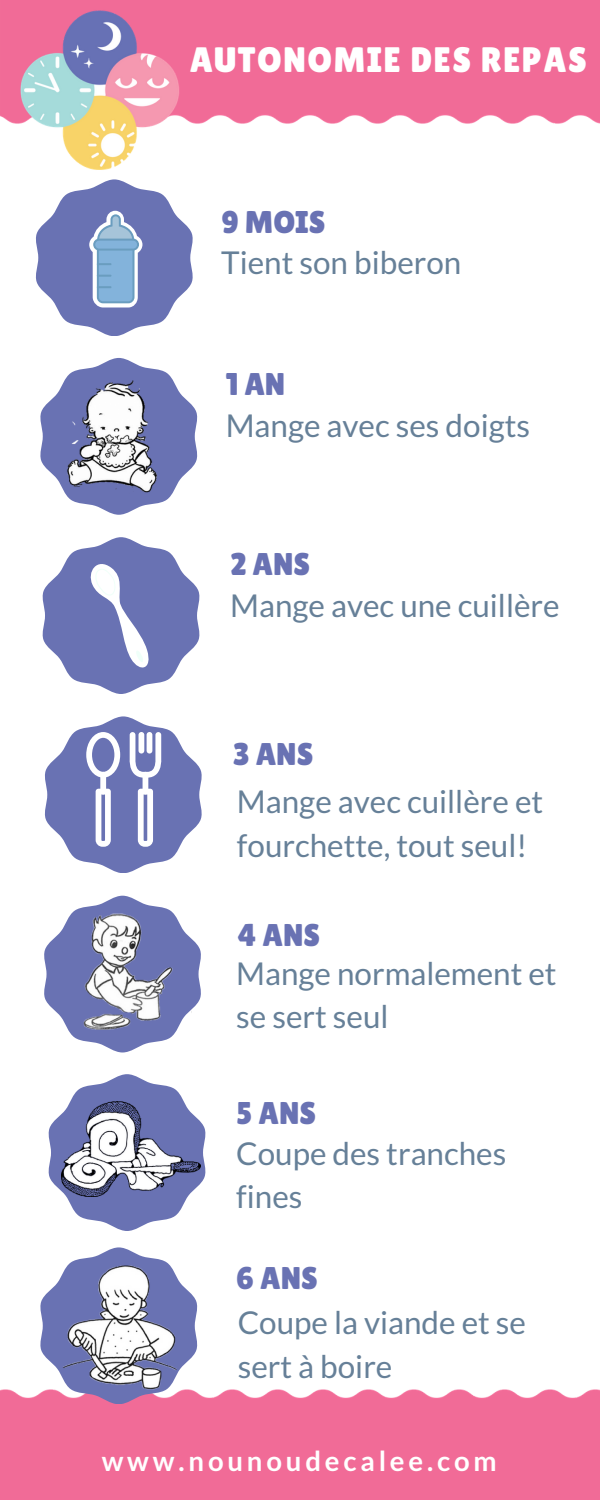
<style>
.page{position:relative;width:600px;height:1500px;background:#fff}
.page>*{position:absolute;margin:0;border:0;box-sizing:border-box;transform-origin:0 0}
.t1{font:35.4px "Lilita One";letter-spacing:.04em;color:#fff}
.t2{font:31.4px/43.5px "Lato";color:#668098}
.t3{font:31.4px "Lilita One";color:#6972b3}
.t4{font:700 27.5px "Lato";letter-spacing:.14em;color:#fff}
</style>
<div class="page">
<div style="left:0;top:0;width:600px;height:124px;background:#f16b97"></div>
<svg style="left:36px;top:179px;width:157px;height:157px"></svg>
<svg style="left:45px;top:716px;width:157px;height:157px"></svg>
<svg style="left:40px;top:358px;width:157px;height:156px"></svg>
<img style="left:57px;top:379px;width:116px;height:116px">
<svg style="left:43px;top:537px;width:156px;height:157px"></svg>
<div style="left:0;top:1389px;width:600px;height:111px;background:#f16b97"></div>
<svg style="left:40px;top:1247px;width:157px;height:157px"></svg>
<img style="left:57px;top:1261px;width:130px;height:129px">
<svg style="left:44px;top:896px;width:157px;height:156px"></svg>
<img style="left:70px;top:909px;width:121px;height:121px">
<svg style="left:49px;top:1074px;width:156px;height:157px"></svg>
<img style="left:61px;top:1102px;width:139px;height:95px">
<img style="left:11px;top:0;width:179px;height:170px">
<p class="t1" style="left:190px;top:39px;width:399px">AUTONOMIE DES REPAS</p>
<p class="t3" style="left:221px;top:204px;width:106px">9 MOIS</p>
<p class="t2" style="left:221px;top:240px;width:242px">Tient son biberon</p>
<p class="t3" style="left:226px;top:366px;width:61px">1AN</p>
<p class="t2" style="left:226px;top:403px;width:306px">Mange avec ses doigts</p>
<p class="t3" style="left:230px;top:546px;width:82px">2 ANS</p>
<p class="t2" style="left:230px;top:583px;width:331px">Mange avec une cuillère</p>
<p class="t3" style="left:233px;top:736px;width:82px">3 ANS</p>
<p class="t2" style="left:237px;top:779px;width:308px">Mange avec cuillère et fourchette, tout seul!</p>
<p class="t3" style="left:238px;top:917px;width:84px">4 ANS</p>
<p class="t2" style="left:236px;top:951px;width:322px">Mange normalement et se sert seul</p>
<p class="t3" style="left:236px;top:1095px;width:81px">5 ANS</p>
<p class="t2" style="left:236px;top:1131px;width:272px">Coupe des tranches fines</p>
<p class="t3" style="left:236px;top:1260px;width:83px">6 ANS</p>
<p class="t2" style="left:238px;top:1300px;width:290px">Coupe la viande et se sert à boire</p>
<p class="t4" style="left:102px;top:1444px;width:397px">www.nounoudecalee.com</p>
</div>
